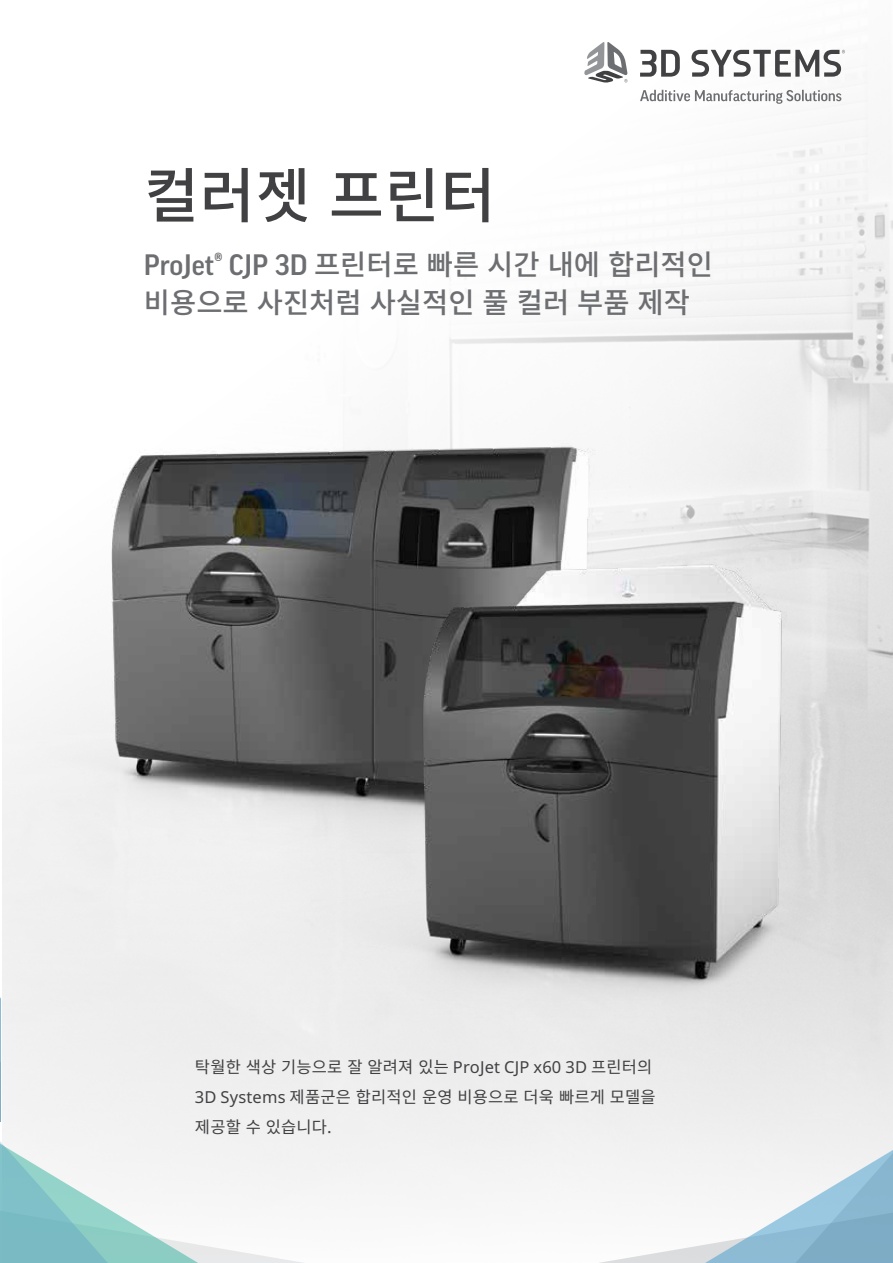
<style>
.page{position:relative;width:893px;height:1263px;background:#fff}
.page>*{position:absolute;margin:0;border:0;box-sizing:border-box;transform-origin:0 0}
.t1{font:500 60px "Noto Sans CJ Kkr";letter-spacing:.01em;color:#414042}
.t2{font:500 28.5px/37.5px "Noto Sans CJ Kkr";color:#6d6e71}
.t3{font:16.5px/30px "Noto Sans CJ Kkr";letter-spacing:.01em;color:#414042}
.s1{font-family:"Good Pro"}
.s2{font-family:"Noto Sans"}
</style>
<div class="page">
<img style="left:449px;top:49px;width:444px;height:493px">
<div style="left:0;top:693px;width:893px;height:570px;background:#f0f0f0"></div>
<svg style="left:640px;top:90px;width:201px;height:14px"></svg>
<svg style="left:640px;top:50px;width:40px;height:27px"></svg>
<svg style="left:691px;top:50px;width:154px;height:27px"></svg>
<svg style="left:584px;top:42px;width:44px;height:41px"></svg>
<svg style="left:0;top:900px;width:374px;height:363px"></svg>
<svg style="left:529px;top:1050px;width:364px;height:213px"></svg>
<img style="left:0;top:361px;width:720px;height:491px">
<img style="left:268px;top:542px;width:625px;height:475px">
<h1 class="t1" style="left:144px;top:162px;width:353px">컬러젯 프린터</h1>
<h2 class="t2" style="left:144px;top:247px;width:571px"><span class="s1">ProJet® CJP 3D</span> 프린터로 빠른 시간 내에 합리적인 비용으로 사진처럼 사실적인 풀 컬러 부품 제작</h2>
<p class="t3" style="left:195px;top:1053px;width:462px">탁월한 색상 기능으로 잘 알려져 있는 <span class="s2">ProJet CJP x60 3D</span> 프린터의<br><span class="s2">3D Systems</span> 제품군은 합리적인 운영 비용으로 더욱 빠르게 모델을 제공할 수 있습니다.</p>
</div>
